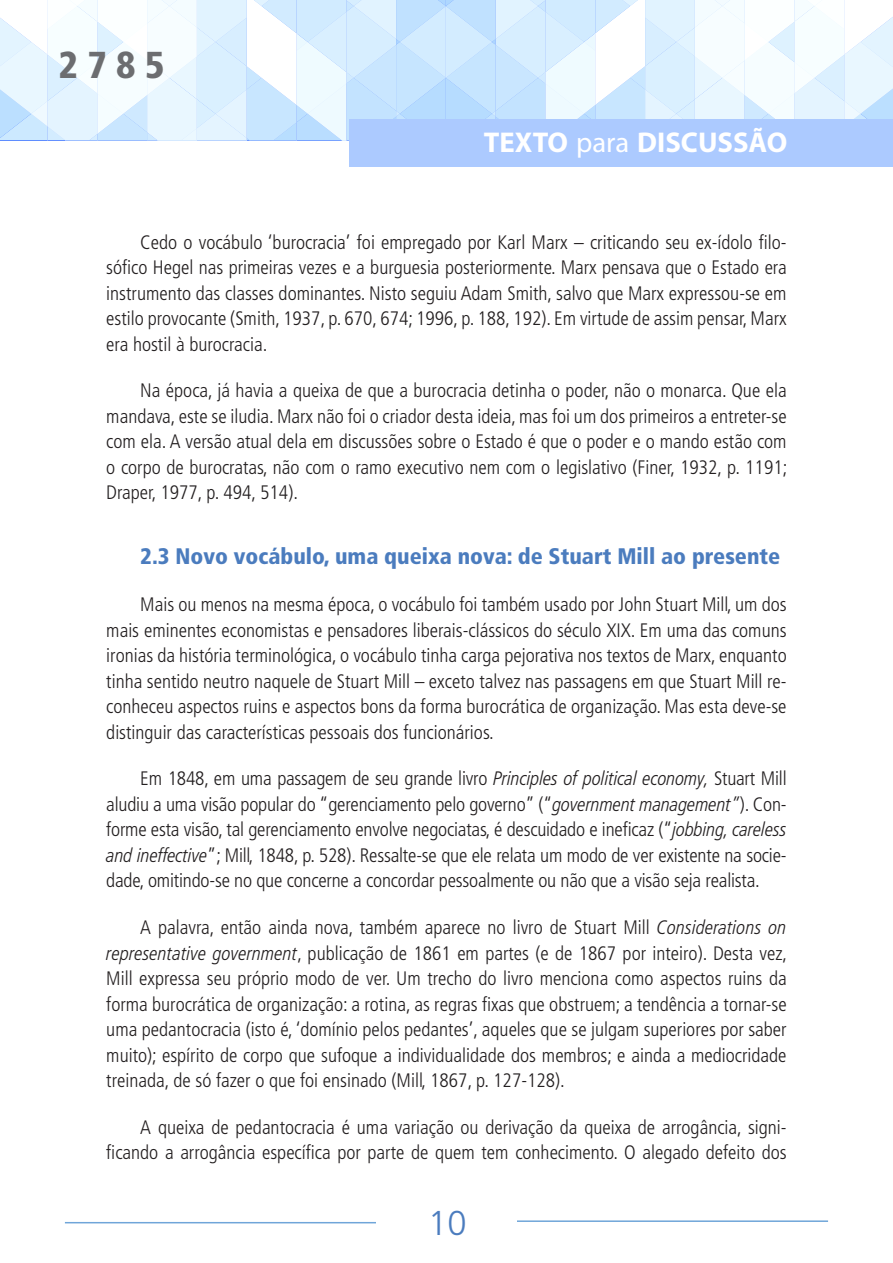
<style>
.page{position:relative;width:893px;height:1263px;background:#fff}
.page>*{position:absolute;margin:0;border:0;box-sizing:border-box;transform-origin:0 0}
.t1{font:900 condensed 37.5px "Frutiger LT Pro";color:#6c6d70}
.t2{font:300 34.5px "Frutiger LT Pro";color:#4b7cbe}
.t3{font:700 28.65px "Myriad Pro";color:#fff}
.titulo_2{font:900 condensed 22.5px "Frutiger LT Pro";color:#4b7cbe}
.texto_corrido{font:300 condensed 19.5px/25.5px "Frutiger LT Pro";color:#231f20;text-align:justify}
.s1{font-weight:400}
.s2{font-style:italic}
</style>
<div class="page">
<svg style="left:0;top:0;width:893px;height:140px"></svg>
<div style="left:349px;top:119px;width:544px;height:48px;background:#accaff"></div>
<hr style="left:517px;top:1220px;width:311px;height:2px;background:#6fa5d9">
<hr style="left:65px;top:1222px;width:311px;height:1px;background:#6fa5d9">
<h1 class="t1" style="left:58px;top:42px;width:108px">2785</h1>
<h3 class="t3" style="left:484px;top:124px;width:305px">TEXTO <span class="s1">para</span> DISCUSSÃO</h3>
<p class="texto_corrido" style="left:106px;top:229px;width:682px;text-indent:34px">Cedo o vocábulo ‘burocracia’ foi empregado por Karl Marx – criticando seu ex-ídolo filo&shy;sófico Hegel nas primeiras vezes e a burguesia posteriormente. Marx pensava que o Estado era instrumento das classes dominantes. Nisto seguiu Adam Smith, salvo que Marx expressou-se em estilo provocante (Smith, 1937, p. 670, 674; 1996, p. 188, 192). Em virtude de assim pensar, Marx era hostil à burocracia.</p>
<p class="texto_corrido" style="left:106px;top:378px;width:683px;text-indent:34px">Na época, já havia a queixa de que a burocracia detinha o poder, não o monarca. Que ela mandava, este se iludia. Marx não foi o criador desta ideia, mas foi um dos primeiros a entreter-se com ela. A versão atual dela em discussões sobre o Estado é que o poder e o mando estão com o corpo de burocratas, não com o ramo executivo nem com o legislativo (Finer, 1932, p. 1191; Draper, 1977, p. 494, 514).</p>
<p class="titulo_2" style="left:140px;top:543px;width:642px">2.3 Novo vocábulo, uma queixa nova: de Stuart Mill ao presente</p>
<p class="texto_corrido" style="left:106px;top:592px;width:682px;text-indent:34px">Mais ou menos na mesma época, o vocábulo foi também usado por John Stuart Mill, um dos mais eminentes economistas e pensadores liberais-clássicos do século XIX. Em uma das comuns ironias da história terminológica, o vocábulo tinha carga pejorativa nos textos de Marx, enquanto tinha sentido neutro naquele de Stuart Mill – exceto talvez nas passagens em que Stuart Mill re&shy;conheceu aspectos ruins e aspectos bons da forma burocrática de organização. Mas esta deve-se distinguir das características pessoais dos funcionários.</p>
<p class="texto_corrido" style="left:106px;top:766px;width:682px;text-indent:34px">Em 1848, em uma passagem de seu grande livro <span class="s2">Principles of political economy,</span> Stuart Mill aludiu a uma visão popular do “gerenciamento pelo governo” (“<span class="s2">government management”</span>). Con&shy;forme esta visão, tal gerenciamento envolve negociatas, é descuidado e ineficaz (“<span class="s2">jobbing, careless and ineffective</span>”; Mill, 1848, p. 528). Ressalte-se que ele relata um modo de ver existente na socie&shy;dade, omitindo-se no que concerne a concordar pessoalmente ou não que a visão seja realista.</p>
<p class="texto_corrido" style="left:106px;top:915px;width:682px;text-indent:34px">A palavra, então ainda nova, também aparece no livro de Stuart Mill <span class="s2">Considerations on representative government</span>, publicação de 1861 em partes (e de 1867 por inteiro). Desta vez, Mill expressa seu próprio modo de ver. Um trecho do livro menciona como aspectos ruins da forma burocrática de organização: a rotina, as regras fixas que obstruem; a tendência a tornar-se uma pedantocracia (isto é, ‘domínio pelos pedantes’, aqueles que se julgam superiores por saber muito); espírito de corpo que sufoque a individualidade dos membros; e ainda a mediocridade treinada, de só fazer o que foi ensinado (Mill, 1867, p. 127-128).</p>
<p class="texto_corrido" style="left:106px;top:1115px;width:682px;text-align:right">A queixa de pedantocracia é uma variação ou derivação da queixa de arrogância, signi&shy;ficando a arrogância específica por parte de quem tem conhecimento. O alegado defeito dos</p>
<h2 class="t2" style="left:428px;top:1203px;width:40px">10</h2>
</div>
